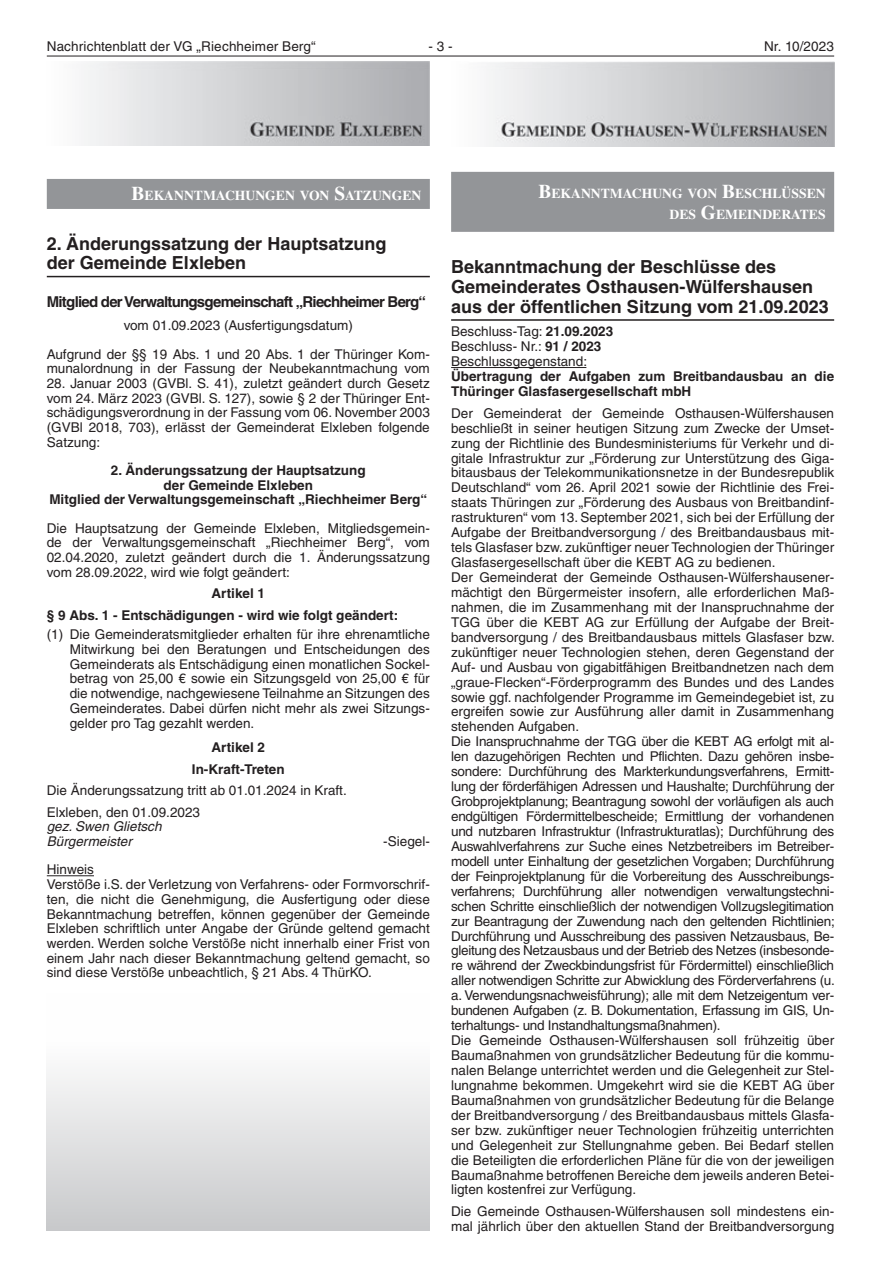
<style>
.page{position:relative;width:881px;height:1263px;background:#fff}
.page>*{position:absolute;margin:0;border:0;box-sizing:border-box;transform-origin:0 0}
.Überschrift{font:700 18px/19.8px "Helvetica LT";color:#231f20}
.Zwischenüberschrift{font:700 15px "Helvetica LT";letter-spacing:-.05em;color:#231f20}
.Rasterbalken_2_zeili{font:700 13.65px/21.5px "Times LT";color:#fff;text-align:right}
.Rasterbalken{font:700 13.65px "Times LT";color:#fff}
.t1{font:13.5px/15px "Helvetica LT";color:#231f20;text-align:justify}
.t2{font:700 13.5px/15px "Helvetica LT";color:#231f20}
.t3{font:italic 13.5px "Helvetica LT";color:#231f20}
.s1{font-size:19.5px}
.s2{font-weight:700}
</style>
<div class="page">
<hr style="left:47px;top:56px;width:786px;height:1px;background:#231f20">
<div style="left:451px;top:172px;width:382px;height:60px;background:#939598"></div>
<hr style="left:451px;top:319px;width:382px;height:2px;background:#231f20">
<hr style="left:451px;top:367px;width:135px;height:1px;background:#231f20">
<img style="left:487px;top:62px;width:346px;height:85px">
<div style="left:47px;top:179px;width:382px;height:30px;background:#939598"></div>
<hr style="left:47px;top:276px;width:382px;height:1px;background:#231f20">
<hr style="left:47px;top:875px;width:47px;height:1px;background:#231f20">
<img style="left:84px;top:62px;width:345px;height:83px">
<div style="left:47px;top:993px;width:382px;height:238px;background:linear-gradient(to bottom,#fff,#cacbcd)"></div>
<p class="t1" style="left:47px;top:39px;width:270px">Nachrichtenblatt der VG „Riechheimer Berg“</p>
<p class="t1" style="left:428px;top:39px;width:26px">- 3 -</p>
<p class="t1" style="left:763px;top:39px;width:71px">Nr. 10/2023</p>
<p class="Rasterbalken" style="left:131px;top:188px;width:291px"><span class="s1">B</span>EKANNTMACHUNGEN VON <span class="s1">S</span>ATZUNGEN</p>
<p class="Überschrift" style="left:47px;top:233px;width:341px">2. Änderungssatzung der Hauptsatzung der Gemeinde Elxleben</p>
<p class="Zwischenüberschrift" style="left:47px;top:293px;width:380px">Mitglied der Verwaltungsgemeinschaft „Riechheimer Berg“</p>
<p class="t1" style="left:124px;top:318px;width:231px">vom 01.09.2023 (Ausfertigungsdatum)</p>
<p class="t1" style="left:47px;top:346px;width:384px">Aufgrund der §§ 19 Abs. 1 und 20 Abs. 1 der Thüringer Kom&shy;munalordnung in der Fassung der Neubekanntmachung vom</p>
<p class="t1" style="left:47px;top:376px;width:384px">28. Januar 2003 (GVBl. S. 41), zuletzt geändert durch Gesetz vom 24. März 2023 (GVBl. S. 127), sowie § 2 der Thüringer Ent&shy;schädigungsverordnung in der Fassung vom 06. November 2003 (GVBl 2018, 703), erlässt der Gemeinderat Elxleben folgende Satzung:</p>
<p class="t2" style="left:111px;top:463px;width:256px">2. Änderungssatzung der Hauptsatzung</p>
<p class="t2" style="left:163px;top:477px;width:151px">der Gemeinde Elxleben</p>
<p class="t2" style="left:49px;top:492px;width:379px">Mitglied der Verwaltungsgemeinschaft „Riechheimer Berg“</p>
<p class="t1" style="left:47px;top:520px;width:384px">Die Hauptsatzung der Gemeinde Elxleben, Mitgliedsgemein&shy;de der Verwaltungsgemeinschaft „Riechheimer Berg“, vom 02.04.2020, zuletzt geändert durch die 1. Änderungssatzung vom 28.09.2022, wird wie folgt geändert:</p>
<p class="t2" style="left:211px;top:586px;width:55px">Artikel 1</p>
<p class="t2" style="left:47px;top:607px;width:353px">§ 9 Abs. 1 - Entschädigungen - wird wie folgt geändert:</p>
<p class="t1" style="left:47px;top:627px;width:18px">(1)</p>
<p class="t1" style="left:70px;top:627px;width:361px">Die Gemeinderatsmitglieder erhalten für ihre ehrenamtliche Mitwirkung bei den Beratungen und Entscheidungen des Gemeinderats als Entschädigung einen monatlichen Sockel&shy;betrag von 25,00 € sowie ein Sitzungsgeld von 25,00 € für die notwendige, nachgewiesene Teilnahme an Sitzungen des Gemeinderates. Dabei dürfen nicht mehr als zwei Sitzungs&shy;gelder pro Tag gezahlt werden.</p>
<p class="t2" style="left:211px;top:740px;width:55px">Artikel 2</p>
<p class="t2" style="left:192px;top:761px;width:94px">In-Kraft-Treten</p>
<p class="t1" style="left:47px;top:783px;width:301px">Die Änderungssatzung tritt ab 01.01.2024 in Kraft.</p>
<p class="t1" style="left:47px;top:804px;width:155px">Elxleben, den 01.09.2023</p>
<p class="t3" style="left:47px;top:819px;width:116px">gez. Swen Glietsch</p>
<p class="t3" style="left:47px;top:834px;width:87px">Bürgermeister</p>
<p class="t1" style="left:383px;top:834px;width:48px">-Siegel-</p>
<p class="t1" style="left:47px;top:862px;width:49px">Hinweis</p>
<p class="t1" style="left:47px;top:877px;width:384px">Verstöße i.S. der Verletzung von Verfahrens- oder Formvorschrif&shy;ten, die nicht die Genehmigung, die Ausfertigung oder diese Bekanntmachung betreffen, können gegenüber der Gemeinde Elxleben schriftlich unter Angabe der Gründe geltend gemacht werden. Werden solche Verstöße nicht innerhalb einer Frist von einem Jahr nach dieser Bekanntmachung geltend gemacht, so sind diese Verstöße unbeachtlich, § 21 Abs. 4 ThürKO.</p>
<p class="Rasterbalken_2_zeili" style="left:538px;top:182px;width:288px"><span class="s1">B</span>EKANNTMACHUNG VON <span class="s1">B</span>ESCHLÜSSEN<br>DES <span class="s1">G</span>EMEINDERATES</p>
<p class="Überschrift" style="left:451px;top:257px;width:379px">Bekanntmachung der Beschlüsse des<br>Gemeinderates Osthausen-Wülfershausen aus der öffentlichen Sitzung vom 21.09.2023</p>
<p class="t1" style="left:451px;top:324px;width:164px">Beschluss-Tag: <span class="s2">21.09.2023</span></p>
<p class="t1" style="left:451px;top:339px;width:152px">Beschluss- Nr.: <span class="s2">91 / 2023</span></p>
<p class="t1" style="left:451px;top:354px;width:137px">Beschlussgegenstand:</p>
<p class="t2" style="left:451px;top:369px;width:384px">Übertragung der Aufgaben zum Breitbandausbau an die<br>Thüringer Glasfasergesellschaft mbH</p>
<p class="t1" style="left:451px;top:405px;width:384px">Der Gemeinderat der Gemeinde Osthausen-Wülfershausen beschließt in seiner heutigen Sitzung zum Zwecke der Umset&shy;zung der Richtlinie des Bundesministeriums für Verkehr und di&shy;gitale Infrastruktur zur „Förderung zur Unterstützung des Giga&shy;bitausbaus der Telekommunikationsnetze in der Bundesrepublik Deutschland“ vom 26. April 2021 sowie der Richtlinie des Frei&shy;staats Thüringen zur „Förderung des Ausbaus von Breitbandinf&shy;rastrukturen“ vom 13. September 2021, sich bei der Erfüllung der Aufgabe der Breitbandversorgung / des Breitbandausbaus mit&shy;tels Glasfaser bzw. zukünftiger neuer Technologien der Thüringer Glasfasergesellschaft über die KEBT AG zu bedienen.</p>
<p class="t1" style="left:451px;top:570px;width:385px">Der Gemeinderat der Gemeinde Osthausen-Wülfershausener&shy;mächtigt den Bürgermeister insofern, alle erforderlichen Maß&shy;nahmen, die im Zusammenhang mit der Inanspruchnahme der TGG über die KEBT AG zur Erfüllung der Aufgabe der Breit&shy;bandversorgung / des Breitbandausbaus mittels Glasfaser bzw. zukünftiger neuer Technologien stehen, deren Gegenstand der Auf- und Ausbau von gigabitfähigen Breitbandnetzen nach dem „graue-Flecken“-Förderprogramm des Bundes und des Landes sowie ggf. nachfolgender Programme im Gemeindegebiet ist, zu ergreifen sowie zur Ausführung aller damit in Zusammenhang stehenden Aufgaben.</p>
<p class="t1" style="left:451px;top:734px;width:385px">Die Inanspruchnahme der TGG über die KEBT AG erfolgt mit al&shy;len dazugehörigen Rechten und Pflichten. Dazu gehören insbe&shy;sondere: Durchführung des Markterkundungsverfahrens, Ermitt&shy;lung der förderfähigen Adressen und Haushalte; Durchführung der Grobprojektplanung; Beantragung sowohl der vorläufigen als auch endgültigen Fördermittelbescheide; Ermittlung der vorhandenen und nutzbaren Infrastruktur (Infrastrukturatlas); Durchführung des Auswahlverfahrens zur Suche eines Netzbetreibers im Betreiber&shy;modell unter Einhaltung der gesetzlichen Vorgaben; Durchführung der Feinprojektplanung für die Vorbereitung des Ausschreibungs&shy;verfahrens; Durchführung aller notwendigen verwaltungstechni&shy;schen Schritte einschließlich der notwendigen Vollzugslegitimation zur Beantragung der Zuwendung nach den geltenden Richtlinien; Durchführung und Ausschreibung des passiven Netzausbaus, Be&shy;gleitung des Netzausbaus und der Betrieb des Netzes (insbesonde&shy;re während der Zweckbindungsfrist für Fördermittel) einschließlich aller notwendigen Schritte zur Abwicklung des Förderverfahrens (u. a. Verwendungsnachweisführung); alle mit dem Netzeigentum ver&shy;bundenen Aufgaben (z. B. Dokumentation, Erfassung im GIS, Un&shy;terhaltungs- und Instandhaltungsmaßnahmen).</p>
<p class="t1" style="left:451px;top:1033px;width:384px">Die Gemeinde Osthausen-Wülfershausen soll frühzeitig über Baumaßnahmen von grundsätzlicher Bedeutung für die kommu&shy;nalen Belange unterrichtet werden und die Gelegenheit zur Stel&shy;lungnahme bekommen. Umgekehrt wird sie die KEBT AG über Baumaßnahmen von grundsätzlicher Bedeutung für die Belange der Breitbandversorgung / des Breitbandausbaus mittels Glasfa&shy;ser bzw. zukünftiger neuer Technologien frühzeitig unterrichten und Gelegenheit zur Stellungnahme geben. Bei Bedarf stellen die Beteiligten die erforderlichen Pläne für die von der jeweiligen Baumaßnahme betroffenen Bereiche dem jeweils anderen Betei&shy;ligten kostenfrei zur Verfügung.</p>
<p class="t1" style="left:451px;top:1204px;width:384px">Die Gemeinde Osthausen-Wülfershausen soll mindestens ein&shy;mal jährlich über den aktuellen Stand der Breitbandversorgung</p>
</div>
